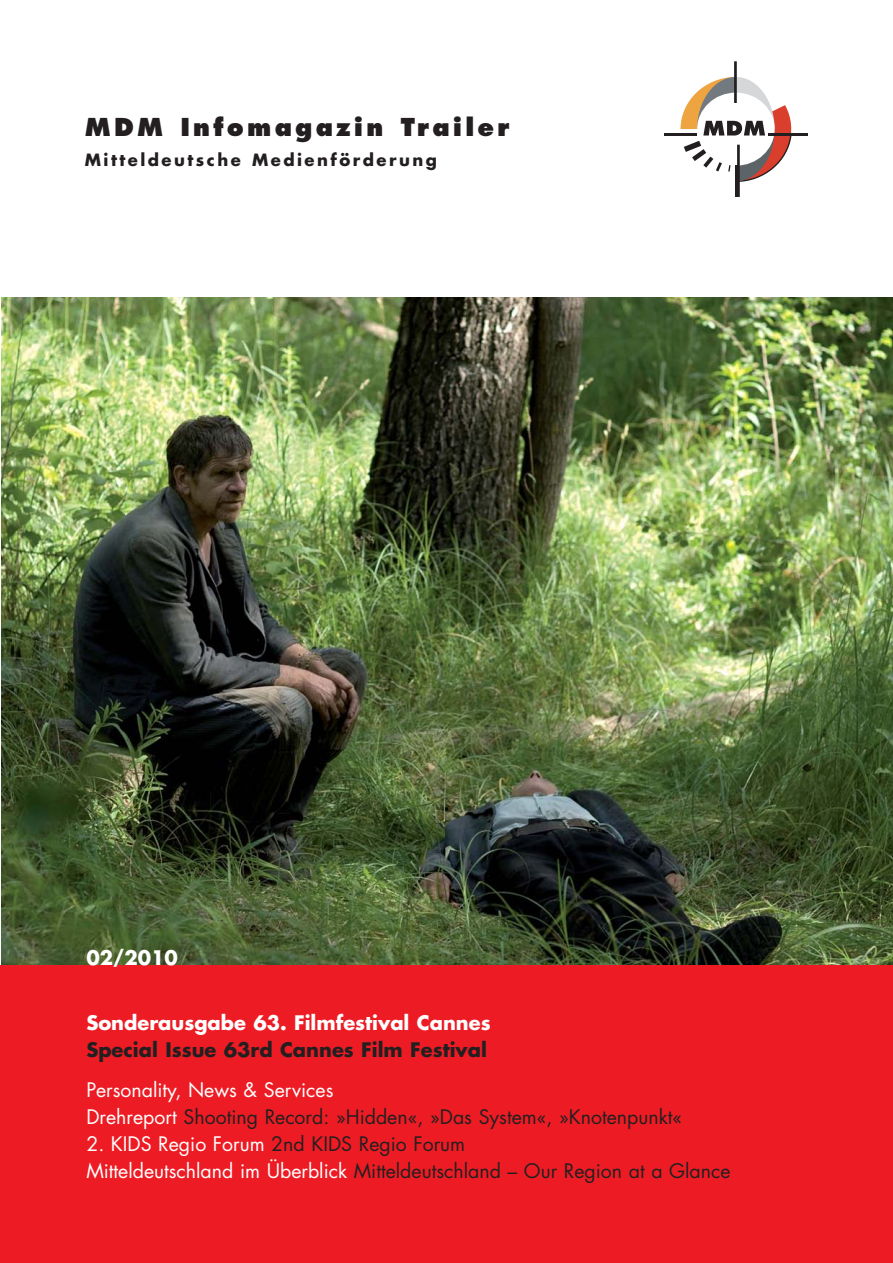
<style>
.page{position:relative;width:893px;height:1263px;background:#fff}
.page>*{position:absolute;margin:0;border:0;box-sizing:border-box;transform-origin:0 0}
.t1{font:800 24px "Futura LT";letter-spacing:.135em;color:#231f20}
.t2{font:19.5px/27px "Futura LT";color:#231f20}
.t3{font:700 19.5px "Futura LT";color:#fff}
.t4{font:700 19.5px "Futura LT";color:#231f20}
.t5{font:700 16.5px "Futura LT";letter-spacing:.15em;color:#231f20}
.s1{color:#fff}
</style>
<div class="page">
<img style="left:1px;top:298px;width:891px;height:667px">
<div style="left:0;top:965px;width:892px;height:298px;background:#ed1c24"></div>
<hr style="left:734px;top:61px;width:3px;height:42px;background:#231f20">
<hr style="left:664px;top:133px;width:33px;height:2px;background:#231f20">
<hr style="left:768px;top:133px;width:40px;height:2px;background:#231f20">
<hr style="left:737px;top:145px;width:3px;height:52px;background:#231f20">
<hr style="left:735px;top:166px;width:3px;height:31px;background:#231f20">
<svg style="left:678px;top:77px;width:121px;height:106px"></svg>
<p class="t1" style="left:85px;top:117px;width:426px">MDM Infomagazin Trailer</p>
<p class="t5" style="left:85px;top:152px;width:354px">Mitteldeutsche Medienförderung</p>
<p class="t3" style="left:86px;top:949px;width:93px">02/2010</p>
<p class="t3" style="left:86px;top:1013px;width:406px">Sonderausgabe 63. Filmfestival Cannes</p>
<p class="t4" style="left:86px;top:1040px;width:402px">Special Issue 63rd Cannes Film Festival</p>
<p class="t2" style="left:86px;top:1078px;width:597px"><span class="s1">Personality, News &amp; Services<br>Drehreport</span> Shooting Record: »Hidden«, »Das System«, »Knotenpunkt«</p>
<p class="t2" style="left:86px;top:1132px;width:646px"><span class="s1">2. KIDS Regio Forum</span> 2nd KIDS Regio Forum<br><span class="s1">Mitteldeutschland im Überblick</span> Mitteldeutschland – Our Region at a Glance</p>
</div>
